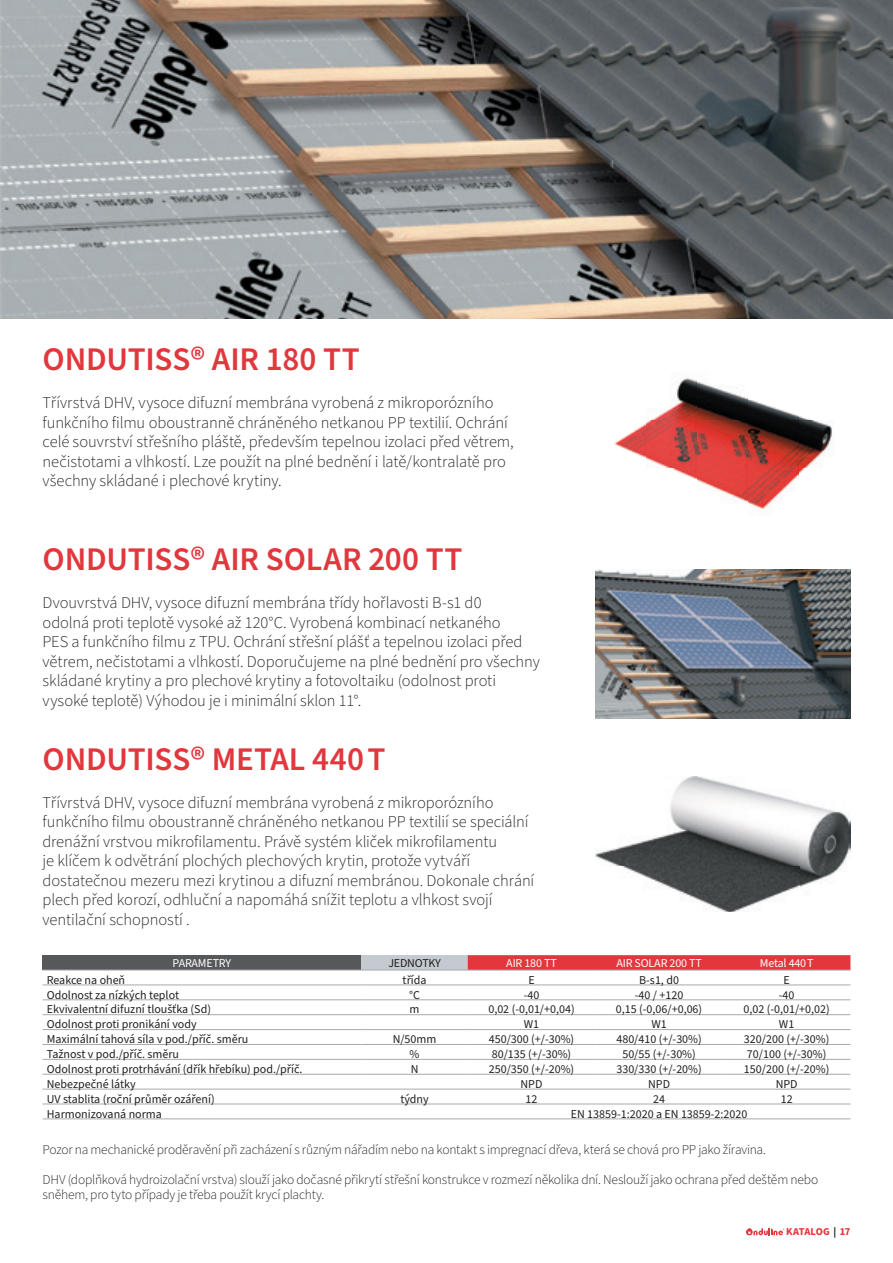
<style>
.page{position:relative;width:893px;height:1263px;background:#fff}
.page>*{position:absolute;margin:0;border:0;box-sizing:border-box;transform-origin:0 0}
.t1{font:600 33px "Source Sans Pro";letter-spacing:-.005em;color:#e1373d}
.t2{font:300 16.5px/19.5px "Source Sans Pro";letter-spacing:-.005em;color:#231f20}
.t3{font:300 13.5px/15px "Source Sans Pro";letter-spacing:-.015em;color:#231f20}
.t4{font:12px "Source Sans Pro";color:#231f20}
.t5{font:12px "Source Sans Pro";letter-spacing:-.015em;color:#fff}
.t6{font:700 10.5px "Source Sans Pro";letter-spacing:-.01em;color:#e1373d}
.s1{color:#231f20}
</style>
<div class="page">
<svg style="left:746px;top:1228px;width:39px;height:7px"></svg>
<img style="left:0;top:0;width:893px;height:319px">
<img style="left:614px;top:377px;width:219px;height:133px">
<img style="left:595px;top:570px;width:255px;height:149px">
<img style="left:595px;top:776px;width:255px;height:136px">
<div style="left:43px;top:955px;width:318px;height:15px;background:#57585a"></div>
<div style="left:361px;top:955px;width:107px;height:15px;background:#c4cacf"></div>
<svg style="left:468px;top:955px;width:382px;height:15px;background:#df3c42"></svg>
<hr style="left:43px;top:970px;width:318px;height:1px;background:#a8a9ad">
<hr style="left:361px;top:970px;width:107px;height:1px;background:#a8a9ad">
<hr style="left:468px;top:970px;width:127px;height:1px;background:#a8a9ad">
<hr style="left:595px;top:970px;width:128px;height:1px;background:#a8a9ad">
<hr style="left:723px;top:970px;width:127px;height:1px;background:#a8a9ad">
<hr style="left:43px;top:985px;width:318px;height:1px;background:#a8a9ad">
<hr style="left:361px;top:985px;width:107px;height:1px;background:#a8a9ad">
<hr style="left:468px;top:985px;width:127px;height:1px;background:#a8a9ad">
<hr style="left:595px;top:985px;width:128px;height:1px;background:#a8a9ad">
<hr style="left:723px;top:985px;width:127px;height:1px;background:#a8a9ad">
<hr style="left:43px;top:999px;width:318px;height:1px;background:#a8a9ad">
<hr style="left:361px;top:999px;width:107px;height:1px;background:#a8a9ad">
<hr style="left:468px;top:999px;width:127px;height:1px;background:#a8a9ad">
<hr style="left:595px;top:999px;width:128px;height:1px;background:#a8a9ad">
<hr style="left:723px;top:999px;width:127px;height:1px;background:#a8a9ad">
<hr style="left:43px;top:1014px;width:318px;height:1px;background:#a8a9ad">
<hr style="left:361px;top:1014px;width:107px;height:1px;background:#a8a9ad">
<hr style="left:468px;top:1014px;width:127px;height:1px;background:#a8a9ad">
<hr style="left:595px;top:1014px;width:128px;height:1px;background:#a8a9ad">
<hr style="left:723px;top:1014px;width:127px;height:1px;background:#a8a9ad">
<hr style="left:43px;top:1029px;width:318px;height:1px;background:#a8a9ad">
<hr style="left:361px;top:1029px;width:107px;height:1px;background:#a8a9ad">
<hr style="left:468px;top:1029px;width:127px;height:1px;background:#a8a9ad">
<hr style="left:595px;top:1029px;width:128px;height:1px;background:#a8a9ad">
<hr style="left:723px;top:1029px;width:127px;height:1px;background:#a8a9ad">
<hr style="left:43px;top:1044px;width:318px;height:1px;background:#a8a9ad">
<hr style="left:361px;top:1044px;width:107px;height:1px;background:#a8a9ad">
<hr style="left:468px;top:1044px;width:127px;height:1px;background:#a8a9ad">
<hr style="left:595px;top:1044px;width:128px;height:1px;background:#a8a9ad">
<hr style="left:723px;top:1044px;width:127px;height:1px;background:#a8a9ad">
<hr style="left:43px;top:1059px;width:318px;height:1px;background:#a8a9ad">
<hr style="left:361px;top:1059px;width:107px;height:1px;background:#a8a9ad">
<hr style="left:468px;top:1059px;width:127px;height:1px;background:#a8a9ad">
<hr style="left:595px;top:1059px;width:128px;height:1px;background:#a8a9ad">
<hr style="left:723px;top:1059px;width:127px;height:1px;background:#a8a9ad">
<hr style="left:43px;top:1074px;width:318px;height:1px;background:#a8a9ad">
<hr style="left:361px;top:1074px;width:107px;height:1px;background:#a8a9ad">
<hr style="left:468px;top:1074px;width:127px;height:1px;background:#a8a9ad">
<hr style="left:595px;top:1074px;width:128px;height:1px;background:#a8a9ad">
<hr style="left:723px;top:1074px;width:127px;height:1px;background:#a8a9ad">
<hr style="left:43px;top:1089px;width:318px;height:1px;background:#a8a9ad">
<hr style="left:361px;top:1089px;width:107px;height:1px;background:#a8a9ad">
<hr style="left:468px;top:1089px;width:127px;height:1px;background:#a8a9ad">
<hr style="left:595px;top:1089px;width:128px;height:1px;background:#a8a9ad">
<hr style="left:723px;top:1089px;width:127px;height:1px;background:#a8a9ad">
<hr style="left:43px;top:1104px;width:318px;height:1px;background:#a8a9ad">
<hr style="left:361px;top:1104px;width:107px;height:1px;background:#a8a9ad">
<hr style="left:468px;top:1104px;width:127px;height:1px;background:#a8a9ad">
<hr style="left:595px;top:1104px;width:128px;height:1px;background:#a8a9ad">
<hr style="left:723px;top:1104px;width:127px;height:1px;background:#a8a9ad">
<hr style="left:43px;top:1118px;width:318px;height:1px;background:#a8a9ad">
<hr style="left:361px;top:1118px;width:107px;height:1px;background:#a8a9ad">
<hr style="left:468px;top:1118px;width:127px;height:1px;background:#a8a9ad">
<hr style="left:595px;top:1118px;width:128px;height:1px;background:#a8a9ad">
<hr style="left:723px;top:1118px;width:127px;height:1px;background:#a8a9ad">
<h1 class="t1" style="left:43px;top:337px;width:319px">ONDUTISS® AIR 180 TT</h1>
<p class="t2" style="left:43px;top:393px;width:473px">Třívrstvá DHV, vysoce difuzní membrána vyrobená z mikroporózního funkčního filmu oboustranně chráněného netkanou PP textilií. Ochrání celé souvrství střešního pláště, především tepelnou izolaci před větrem, nečistotami a vlhkostí. Lze použít na plné bednění i latě/kontralatě pro všechny skládané i plechové krytiny.</p>
<h1 class="t1" style="left:43px;top:537px;width:421px">ONDUTISS® AIR SOLAR 200 TT</h1>
<p class="t2" style="left:43px;top:593px;width:499px">Dvouvrstvá DHV, vysoce difuzní membrána třídy hořlavosti B-s1 d0<br>odolná proti teplotě vysoké až 120°C. Vyrobená kombinací netkaného<br>PES a funkčního filmu z TPU. Ochrání střešní plášť a tepelnou izolaci před větrem, nečistotami a vlhkostí. Doporučujeme na plné bednění pro všechny skládané krytiny a pro plechové krytiny a fotovoltaiku (odolnost proti vysoké teplotě) Výhodou je i minimální sklon 11°.</p>
<h1 class="t1" style="left:43px;top:737px;width:344px">ONDUTISS® METAL 440 T</h1>
<p class="t2" style="left:43px;top:793px;width:493px">Třívrstvá DHV, vysoce difuzní membrána vyrobená z mikroporózního funkčního filmu oboustranně chráněného netkanou PP textilií se speciální drenážní vrstvou mikrofilamentu. Právě systém kliček mikrofilamentu<br>je klíčem k odvětrání plochých plechových krytin, protože vytváří dostatečnou mezeru mezi krytinou a difuzní membránou. Dokonale chrání plech před korozí, odhluční a napomáhá snížit teplotu a vlhkost svojí ventilační schopností .</p>
<p class="t5" style="left:173px;top:955px;width:60px">PARAMETRY</p>
<p class="t4" style="left:388px;top:955px;width:54px">JEDNOTKY</p>
<p class="t5" style="left:506px;top:955px;width:52px">AIR 180 TT</p>
<p class="t5" style="left:616px;top:955px;width:87px">AIR SOLAR 200 TT</p>
<p class="t5" style="left:760px;top:955px;width:55px">Metal 440 T</p>
<p class="t4" style="left:47px;top:972px;width:80px">Reakce na oheň</p>
<p class="t4" style="left:403px;top:972px;width:25px">třída</p>
<p class="t4" style="left:528px;top:972px;width:8px">E</p>
<p class="t4" style="left:639px;top:972px;width:41px">B-s1, d0</p>
<p class="t4" style="left:783px;top:972px;width:8px">E</p>
<p class="t4" style="left:47px;top:986px;width:134px">Odolnost za nízkých teplot</p>
<p class="t4" style="left:409px;top:986px;width:12px">°C</p>
<p class="t4" style="left:524px;top:986px;width:17px">-40</p>
<p class="t4" style="left:635px;top:986px;width:50px">-40 / +120</p>
<p class="t4" style="left:779px;top:986px;width:17px">-40</p>
<p class="t4" style="left:47px;top:1001px;width:166px">Ekvivalentní difuzní tloušťka (Sd)</p>
<p class="t4" style="left:410px;top:1001px;width:11px">m</p>
<p class="t4" style="left:488px;top:1001px;width:88px">0,02 (-0,01/+0,04)</p>
<p class="t4" style="left:616px;top:1001px;width:88px">0,15 (-0,06/+0,06)</p>
<p class="t4" style="left:743px;top:1001px;width:88px">0,02 (-0,01/+0,02)</p>
<p class="t4" style="left:47px;top:1016px;width:151px">Odolnost proti pronikání vody</p>
<p class="t4" style="left:524px;top:1016px;width:17px">W1</p>
<p class="t4" style="left:651px;top:1016px;width:17px">W1</p>
<p class="t4" style="left:779px;top:1016px;width:17px">W1</p>
<p class="t4" style="left:47px;top:1031px;width:203px">Maximální tahová síla v pod./příč. směru</p>
<p class="t4" style="left:393px;top:1031px;width:45px">N/50mm</p>
<p class="t4" style="left:489px;top:1031px;width:87px">450/300 (+/-30%)</p>
<p class="t4" style="left:616px;top:1031px;width:87px">480/410 (+/-30%)</p>
<p class="t4" style="left:744px;top:1031px;width:87px">320/200 (+/-30%)</p>
<p class="t4" style="left:47px;top:1046px;width:134px">Tažnost v pod./příč. směru</p>
<p class="t4" style="left:410px;top:1046px;width:11px">%</p>
<p class="t4" style="left:492px;top:1046px;width:81px">80/135 (+/-30%)</p>
<p class="t4" style="left:622px;top:1046px;width:75px">50/55 (+/-30%)</p>
<p class="t4" style="left:747px;top:1046px;width:81px">70/100 (+/-30%)</p>
<p class="t4" style="left:47px;top:1061px;width:257px">Odolnost proti protrhávání (dřík hřebíku) pod./příč.</p>
<p class="t4" style="left:411px;top:1061px;width:9px">N</p>
<p class="t4" style="left:489px;top:1061px;width:87px">250/350 (+/-20%)</p>
<p class="t4" style="left:616px;top:1061px;width:87px">330/330 (+/-20%)</p>
<p class="t4" style="left:744px;top:1061px;width:87px">150/200 (+/-20%)</p>
<p class="t4" style="left:47px;top:1076px;width:90px">Nebezpečné látky</p>
<p class="t4" style="left:521px;top:1076px;width:23px">NPD</p>
<p class="t4" style="left:648px;top:1076px;width:23px">NPD</p>
<p class="t4" style="left:776px;top:1076px;width:23px">NPD</p>
<p class="t4" style="left:47px;top:1091px;width:169px">UV stablita (roční průměr ozáření)</p>
<p class="t4" style="left:400px;top:1091px;width:30px">týdny</p>
<p class="t4" style="left:526px;top:1091px;width:13px">12</p>
<p class="t4" style="left:653px;top:1091px;width:13px">24</p>
<p class="t4" style="left:781px;top:1091px;width:13px">12</p>
<p class="t4" style="left:47px;top:1105px;width:117px">Harmonizovaná norma</p>
<p class="t4" style="left:571px;top:1105px;width:178px">EN 13859-1:2020 a EN 13859-2:2020</p>
<p class="t3" style="left:43px;top:1143px;width:725px">Pozor na mechanické proděravění při zacházení s různým nářadím nebo na kontakt s impregnací dřeva, která se chová pro PP jako žíravina.</p>
<p class="t3" style="left:43px;top:1173px;width:777px">DHV (doplňková hydroizolační vrstva) slouží jako dočasné přikrytí střešní konstrukce v rozmezí několika dní. Neslouží jako ochrana před deštěm nebo sněhem, pro tyto případy je třeba použít krycí plachty.</p>
<p class="t6" style="left:786px;top:1225px;width:66px">KATALOG <span class="s1">|</span> 17</p>
</div>
